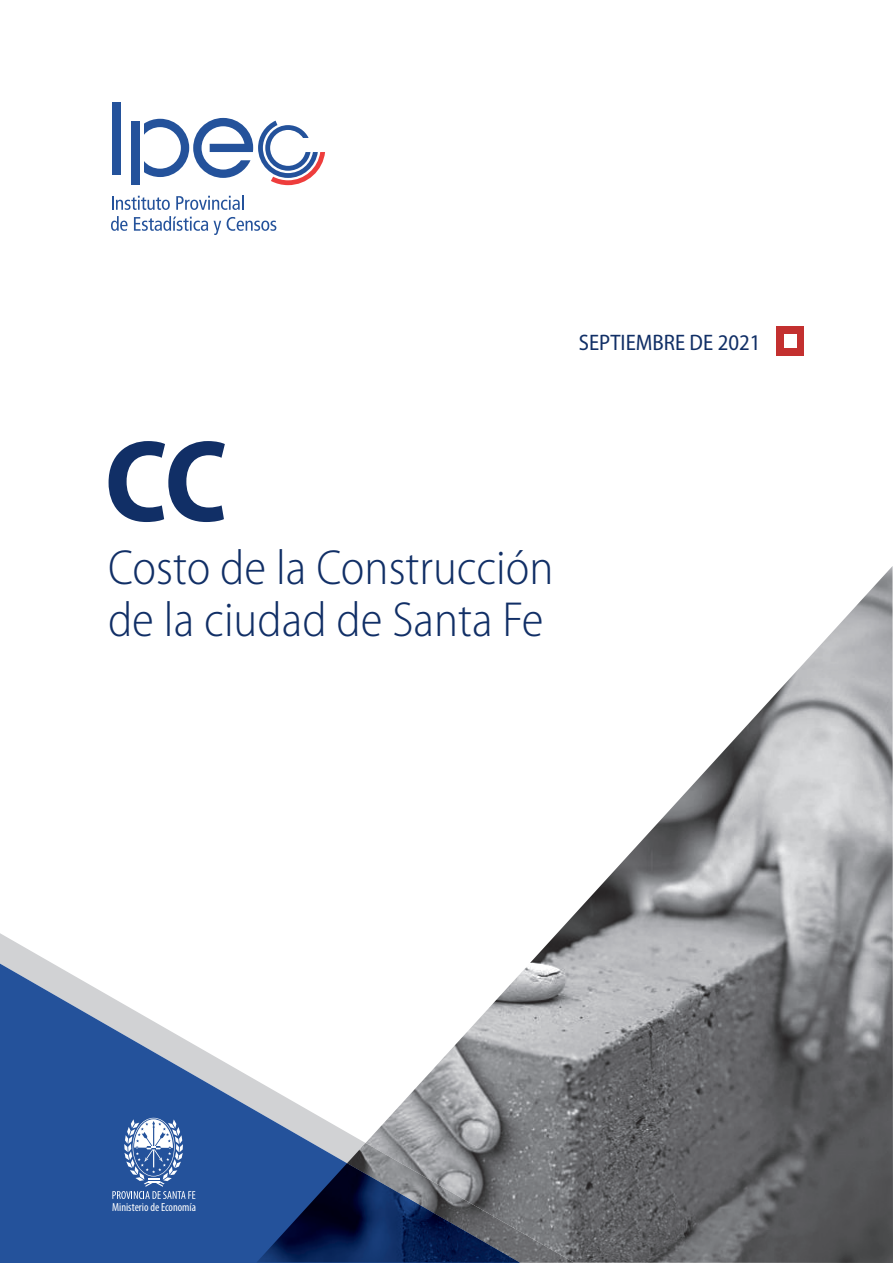
<style>
.page{position:relative;width:893px;height:1263px;background:#fff}
.page>*{position:absolute;margin:0;border:0;box-sizing:border-box;transform-origin:0 0}
.Subtítulo{font:700 semi-condensed 117px "Myriad Pro";color:#112f66}
.Subtítulo-2{font:300 semi-condensed 49.5px "Myriad Pro";color:#112f66}
.Subtítulo-3{font:semi-condensed 22.5px "Myriad Pro";color:#112f66}
.t1{font:condensed 11.7px "Myriad Pro";color:#fff}
</style>
<div class="page">
<svg style="left:0;top:933px;width:52px;height:30px"></svg>
<svg style="left:0;top:963px;width:366px;height:300px;fill:#24529b"></svg>
<img style="left:366px;top:566px;width:527px;height:697px">
<img style="left:347px;top:1143px;width:227px;height:120px">
<img style="left:256px;top:1163px;width:264px;height:100px">
<div style="left:777px;top:327px;width:27px;height:29px;background:#c3302f"></div>
<div style="left:784px;top:334px;width:13px;height:14px;background:#fff"></div>
<svg style="left:112px;top:1118px;width:83px;height:81px;background:#5c7eb4"></svg>
<svg style="left:112px;top:196px;width:58px;height:14px"></svg>
<svg style="left:176px;top:195px;width:68px;height:15px"></svg>
<svg style="left:111px;top:216px;width:17px;height:15px"></svg>
<svg style="left:134px;top:216px;width:74px;height:15px"></svg>
<svg style="left:214px;top:221px;width:7px;height:14px"></svg>
<svg style="left:227px;top:217px;width:49px;height:14px"></svg>
<div style="left:131px;top:121px;width:9px;height:64px;background:#24529b"></div>
<div style="left:112px;top:102px;width:8px;height:73px;background:#24529b"></div>
<svg style="left:144px;top:118px;width:181px;height:67px"></svg>
<p class="Subtítulo-3" style="left:579px;top:330px;width:183px">SEPTIEMBRE DE 2021</p>
<p class="Subtítulo" style="left:105px;top:416px;width:124px">CC</p>
<p class="Subtítulo-2" style="left:108px;top:541px;width:447px">Costo de la Construcción</p>
<p class="Subtítulo-2" style="left:108px;top:593px;width:437px">de la ciudad de Santa Fe</p>
<p class="t1" style="left:112px;top:1200px;width:85px">Ministerio de Economía</p>
</div>
